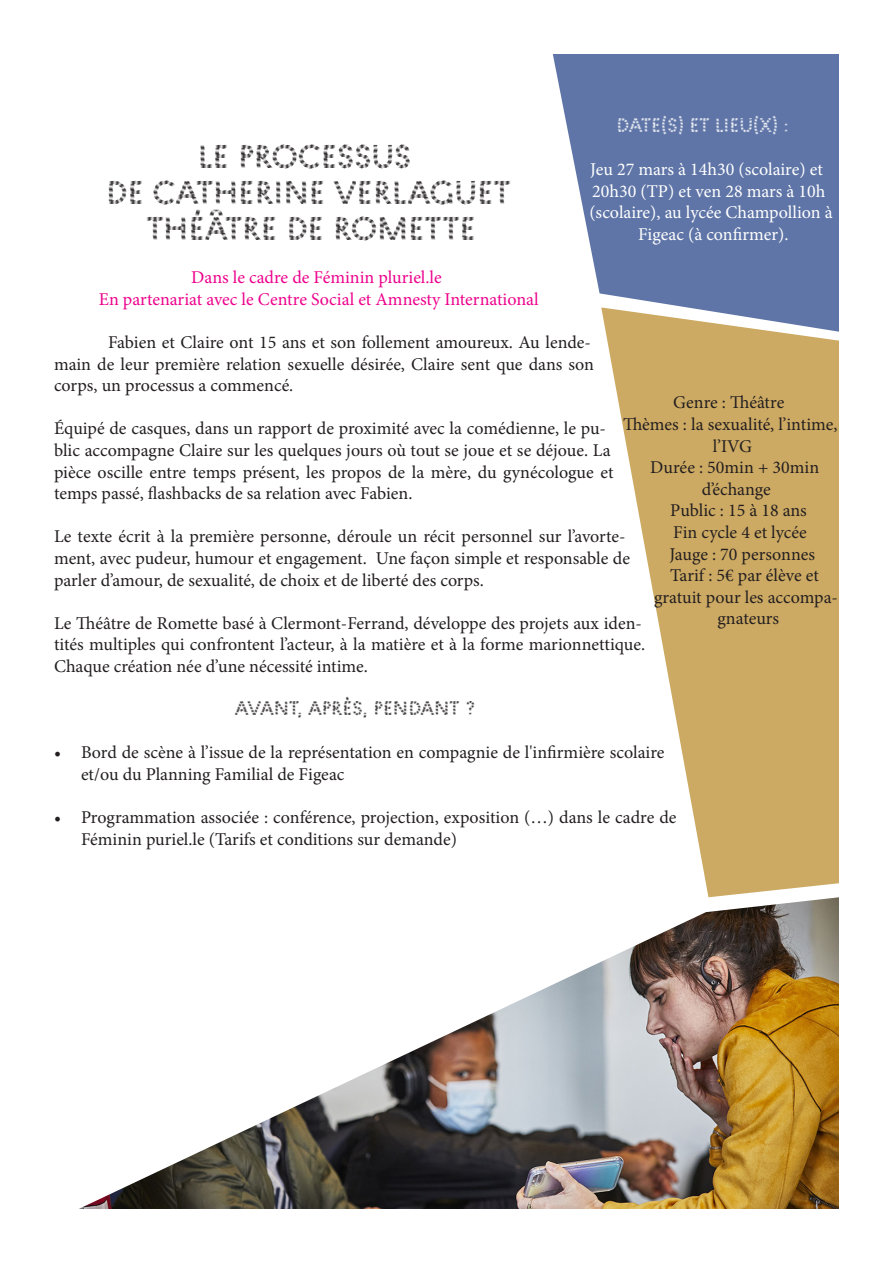
<style>
.page{position:relative;width:893px;height:1263px;background:#fff}
.page>*{position:absolute;margin:0;border:0;box-sizing:border-box;transform-origin:0 0}
.t1{font:30px "Pattern No 5 Coarse";color:#231f20}
.t2{font:18px/21.6px "Minion Pro";color:#231f20}
.t3{font:18px/21.6px "Minion Pro";color:#fff;text-align:center}
.t4{font:18px "Minion Pro";color:#ed028c}
.t5{font:18px "Pattern No 5 Coarse";color:#231f20}
.t6{font:18px "Pattern No 5 Coarse";color:#fff}
</style>
<div class="page">
<svg style="left:553px;top:54px;width:286px;height:253px;background:#6e82af"></svg>
<svg style="left:601px;top:307px;width:238px;height:590px;fill:#cdaa63"></svg>
<img style="left:79px;top:897px;width:760px;height:312px">
<p class="t6" style="left:617px;top:112px;width:174px">DATE(S) ET LIEU(X) :</p>
<p class="t3" style="left:589px;top:159px;width:245px">Jeu 27 mars à 14h30 (scolaire) et<br>20h30 (TP) et ven 28 mars à 10h (scolaire), au lycée Champollion à<br>Figeac (à confirmer).</p>
<p class="t1" style="left:198px;top:135px;width:215px">LE PROCESSUS</p>
<p class="t1" style="left:106px;top:171px;width:406px">DE CATHERINE VERLAGUET</p>
<p class="t1" style="left:147px;top:207px;width:331px">THÉÂTRE DE ROMETTE</p>
<p class="t4" style="left:191px;top:265px;width:252px">Dans le cadre de Féminin pluriel.le</p>
<p class="t4" style="left:99px;top:287px;width:441px">En partenariat avec le Centre Social et Amnesty International</p>
<p class="t2" style="left:54px;top:331px;width:542px;text-indent:54px">Fabien et Claire ont 15 ans et son follement amoureux. Au lende&shy;main de leur première relation sexuelle désirée, Claire sent que dans son corps, un processus a commencé.</p>
<p class="t2" style="left:54px;top:418px;width:561px">Équipé de casques, dans un rapport de proximité avec la comédienne, le pu&shy;blic accompagne Claire sur les quelques jours où tout se joue et se déjoue. La pièce oscille entre temps présent, les propos de la mère, du gynécologue et temps passé, flashbacks de sa relation avec Fabien.</p>
<p class="t2" style="left:54px;top:526px;width:577px">Le texte écrit à la première personne, déroule un récit personnel sur l’avorte&shy;ment, avec pudeur, humour et engagement. Une façon simple et responsable de parler d’amour, de sexualité, de choix et de liberté des corps.</p>
<p class="t2" style="left:54px;top:612px;width:593px">Le Théâtre de Romette basé à Clermont-Ferrand, développe des projets aux iden&shy;tités multiples qui confrontent l’acteur, à la matière et à la forme marionnettique.<br>Chaque création née d’une nécessité intime.</p>
<p class="t5" style="left:235px;top:695px;width:243px">AVANT, APRÈS, PENDANT ?</p>
<p class="t2" style="left:81px;top:742px;width:585px;text-indent:-27px">• Bord de scène à l’issue de la représentation en compagnie de l'infirmière scolaire et/ou du Planning Familial de Figeac</p>
<p class="t2" style="left:81px;top:807px;width:597px;text-indent:-27px">• Programmation associée : conférence, projection, exposition (…) dans le cadre de<br>Féminin puriel.le (Tarifs et conditions sur demande)</p>
<p class="t2" style="left:673px;top:392px;width:113px">Genre : Théâtre</p>
<p class="t2" style="left:623px;top:414px;width:216px;text-align:center">Thèmes : la sexualité, l’intime, l’IVG</p>
<p class="t2" style="left:650px;top:457px;width:170px;text-align:center">Durée : 50min + 30min d’échange</p>
<p class="t2" style="left:670px;top:500px;width:138px">Public : 15 à 18 ans</p>
<p class="t2" style="left:673px;top:522px;width:135px">Fin cycle 4 et lycée</p>
<p class="t2" style="left:669px;top:543px;width:147px">Jauge : 70 personnes</p>
<p class="t2" style="left:654px;top:565px;width:185px;text-align:center">Tarif : 5€ par élève et gratuit pour les accompa&shy;gnateurs</p>
</div>
